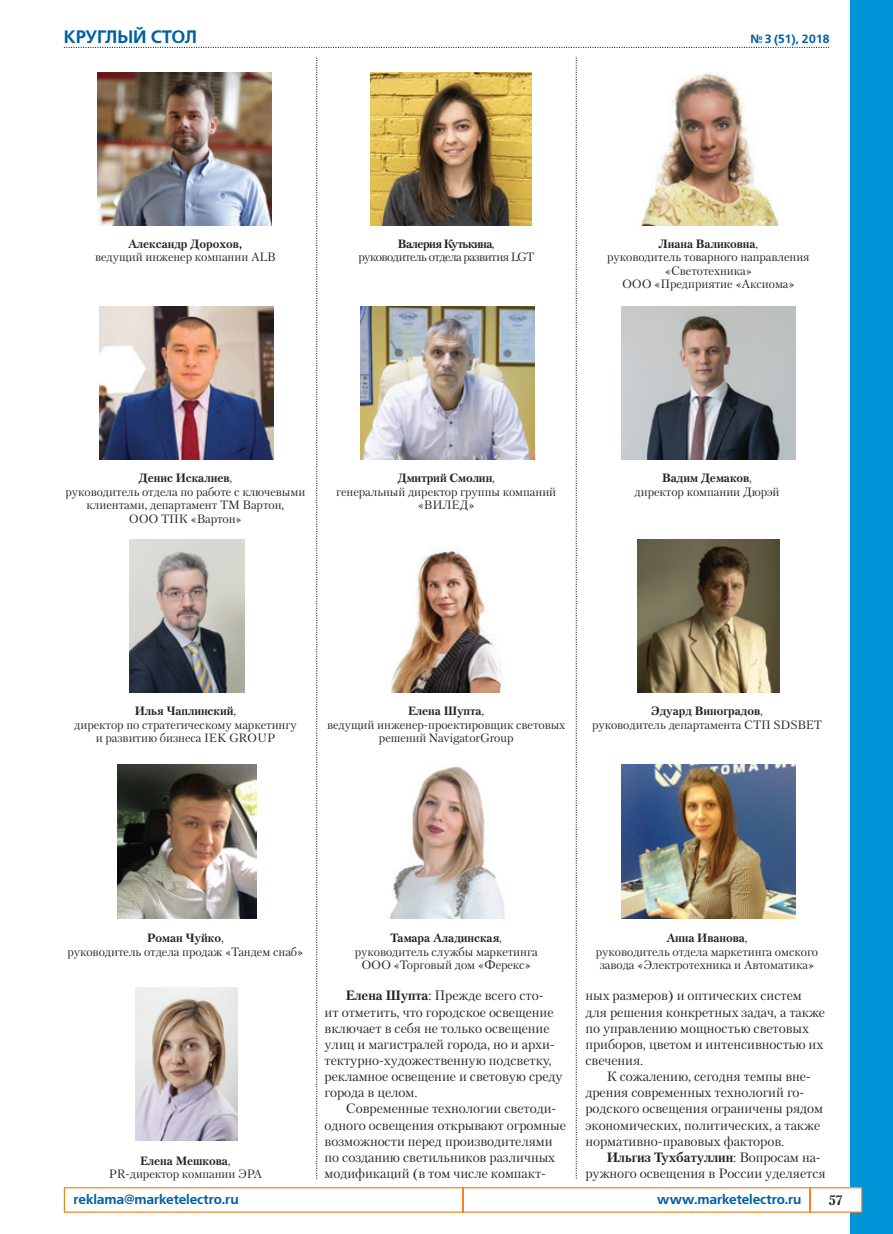
<style>
.page{position:relative;width:893px;height:1234px;background:#fff}
.page>*{position:absolute;margin:0;border:0;box-sizing:border-box;transform-origin:0 0}
.t1{font:18px "Free Set Demi C";letter-spacing:-.025em;color:#0160a1}
.t2{font:13.5px/16.2px "Petersburg C";letter-spacing:-.005em;color:#231f20}
.t3{font:13.5px "Free Set Demi C";letter-spacing:-.015em;color:#0160a1}
.t4{font:700 13.5px "Petersburg C";color:#231f20}
.t5{font:12px/13.5px "Petersburg C";letter-spacing:-.005em;color:#231f20;text-align:center}
.t6{font:12px/13.5px "Petersburg C";letter-spacing:-.045em;color:#231f20;text-align:center}
.t7{font:700 12px "Petersburg C";letter-spacing:-.005em;color:#231f20}
.t8{font:12px "Free Set Demi C";letter-spacing:-.04em;color:#0160a1}
.s1{font-weight:700}
</style>
<div class="page">
<svg style="left:64px;top:47px;width:765px;height:1px"></svg>
<div style="left:850px;top:0;width:43px;height:1233px;background:#0095d9"></div>
<svg style="left:316px;top:57px;width:1px;height:1121px"></svg>
<svg style="left:576px;top:57px;width:1px;height:1121px"></svg>
<svg style="left:64px;top:1187px;width:798px;height:25px"></svg>
<hr style="left:462px;top:1187px;width:2px;height:25px;background:#f58220">
<img style="left:641px;top:72px;width:138px;height:153px">
<img style="left:371px;top:72px;width:160px;height:153px">
<img style="left:100px;top:306px;width:174px;height:154px">
<img style="left:129px;top:539px;width:115px;height:153px">
<img style="left:117px;top:764px;width:140px;height:153px">
<img style="left:136px;top:987px;width:102px;height:152px">
<img style="left:361px;top:306px;width:174px;height:154px">
<img style="left:390px;top:550px;width:112px;height:142px">
<img style="left:390px;top:766px;width:115px;height:151px">
<img style="left:621px;top:306px;width:174px;height:154px">
<img style="left:637px;top:539px;width:143px;height:153px">
<img style="left:621px;top:764px;width:174px;height:153px">
<img style="left:98px;top:72px;width:174px;height:153px">
<h1 class="t1" style="left:64px;top:26px;width:135px">КРУГЛЫЙ СТОЛ</h1>
<p class="t8" style="left:751px;top:32px;width:81px">№ 3 (51), 2018</p>
<p class="t7" style="left:128px;top:236px;width:116px">Александр Дорохов,</p>
<p class="t5" style="left:95px;top:250px;width:182px">ведущий инженер компании ALB</p>
<p class="t6" style="left:358px;top:236px;width:177px"><span class="s1">Валерия Кутькина</span>,<br>руководитель отдела развития LGT</p>
<p class="t5" style="left:607px;top:236px;width:204px"><span class="s1">Лиана Валиковна</span>,<br>руководитель товарного направления «Светотехника»<br>ООО «Предприятие «Аксиома»</p>
<p class="t5" style="left:66px;top:471px;width:241px"><span class="s1">Денис Искалиев</span>,<br>руководитель отдела по работе с ключевыми клиентами, департамент ТМ Вартон,<br>ООО ТПК «Вартон»</p>
<p class="t5" style="left:336px;top:471px;width:222px"><span class="s1">Дмитрий Смолин</span>,<br>генеральный директор группы компаний «ВИЛЕД»</p>
<p class="t5" style="left:634px;top:471px;width:147px"><span class="s1">Вадим Демаков</span>,<br>директор компании Дюрэй</p>
<p class="t5" style="left:74px;top:704px;width:224px"><span class="s1">Илья Чаплинский</span>,<br>директор по стратегическому маркетингу и развитию бизнеса IEK GROUP</p>
<p class="t5" style="left:327px;top:704px;width:240px"><span class="s1">Елена Шупта</span>,<br>ведущий инженер-проектировщик световых решений NavigatorGroup</p>
<p class="t5" style="left:592px;top:704px;width:231px"><span class="s1">Эдуард Виноградов</span>,<br>руководитель департамента СТП SDSВЕТ</p>
<p class="t5" style="left:67px;top:931px;width:237px"><span class="s1">Роман Чуйко</span>,<br>руководитель отдела продаж «Тандем снаб»</p>
<p class="t5" style="left:109px;top:1153px;width:155px"><span class="s1">Елена Мешкова</span>,<br>PR-директор компании ЭРА</p>
<p class="t5" style="left:355px;top:931px;width:184px"><span class="s1">Тамара Аладинская</span>, руководитель службы маркетинга<br>ООО «Торговый дом «Ферекс»</p>
<p class="t2" style="left:325px;top:987px;width:240px;text-indent:21px"><span class="s1">Елена Шупта</span>: Прежде всего сто-<br>ит отметить, что городское освещение включает в себя не только освещение улиц и магистралей города, но и архи&shy;тектурно-художественную подсветку, рекламное освещение и световую среду города в целом.</p>
<p class="t2" style="left:325px;top:1100px;width:243px;text-indent:21px">Современные технологии светоди&shy;одного освещения открывают огромные возможности перед производителями по созданию светильников различных модификаций (в том числе компакт-</p>
<p class="t5" style="left:596px;top:931px;width:224px"><span class="s1">Анна Иванова</span>,<br>руководитель отдела маркетинга омского завода «Электротехника и Автоматика»</p>
<p class="t2" style="left:585px;top:987px;width:241px">ных размеров) и оптических систем для решения конкретных задач, а также по управлению мощностью световых приборов, цветом и интенсивностью их свечения.</p>
<p class="t2" style="left:585px;top:1067px;width:239px;text-indent:21px">К сожалению, сегодня темпы вне&shy;дрения современных технологий го&shy;родского освещения ограничены рядом экономических, политических, а также нормативно-правовых факторов.</p>
<p class="t2" style="left:585px;top:1148px;width:242px;text-indent:21px"><span class="s1">Ильгиз Тухбатуллин</span>: Вопросам на&shy;ружного освещения в России уделяется</p>
<p class="t3" style="left:73px;top:1191px;width:167px">reklama@marketelectro.ru</p>
<p class="t3" style="left:657px;top:1191px;width:146px">www.marketelectro.ru</p>
<p class="t4" style="left:829px;top:1191px;width:16px">57</p>
</div>
